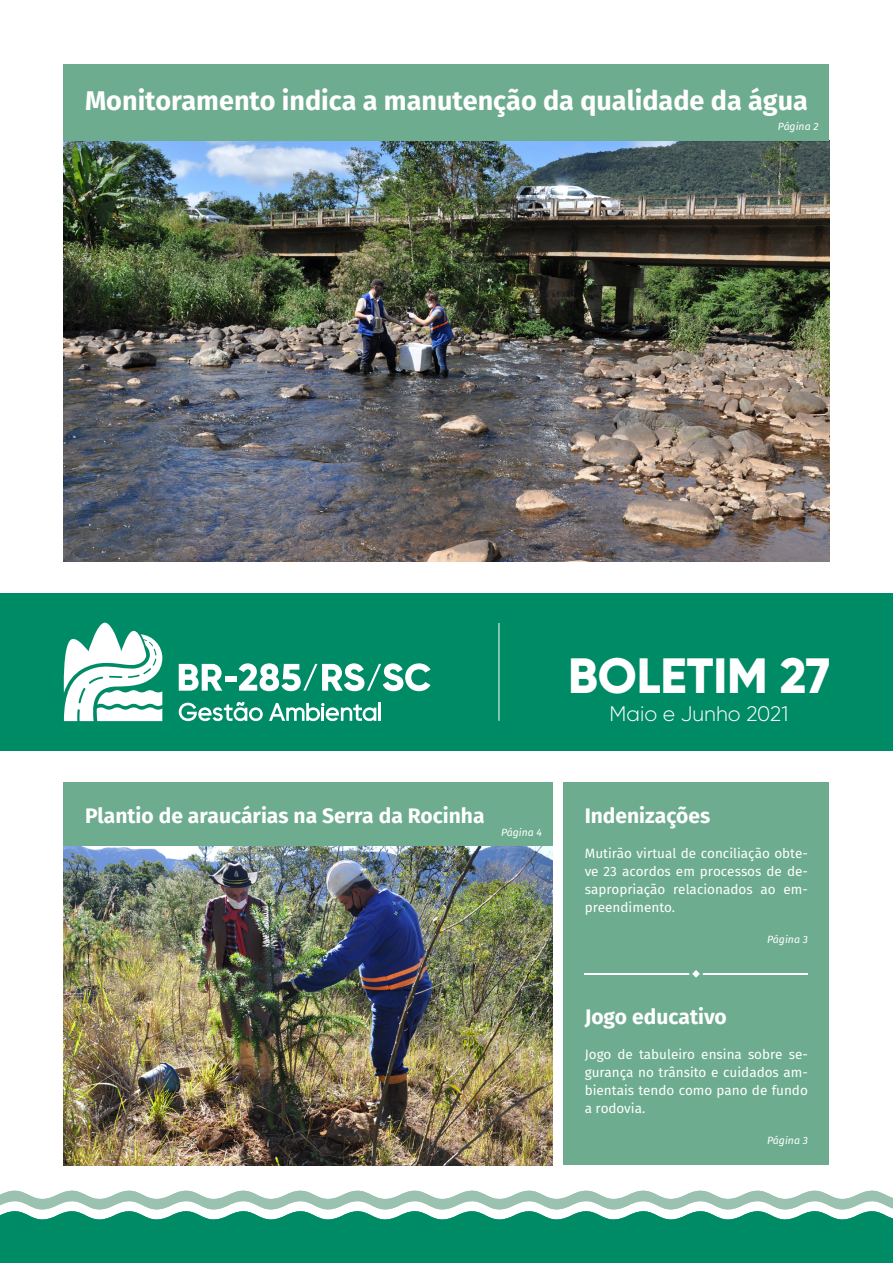
<style>
.page{position:relative;width:893px;height:1263px;background:#fff}
.page>*{position:absolute;margin:0;border:0;box-sizing:border-box;transform-origin:0 0}
.t1{font:800 49.5px "Gilroy";color:#fff}
.t2{font:700 27px "Fira Sans";color:#fff}
.t3{font:700 21px "Fira Sans";color:#fff}
.t4{font:300 21px "Gilroy";color:#fff}
.t5{font:13.5px/18px "Fira Sans";color:#fff;text-align:justify}
.t6{font:italic 10.5px "Fira Sans";color:#fff}
</style>
<div class="page">
<svg style="left:0;top:1190px;width:893px;height:11px"></svg>
<svg style="left:0;top:1201px;width:893px;height:62px;background:#32a184"></svg>
<img style="left:64px;top:140px;width:765px;height:421px">
<div style="left:64px;top:64px;width:765px;height:76px;background:#6dac8f"></div>
<img style="left:64px;top:846px;width:489px;height:319px">
<div style="left:64px;top:782px;width:489px;height:64px;background:#6dac8f"></div>
<div style="left:0;top:593px;width:893px;height:157px;background:#008b67"></div>
<svg style="left:179px;top:664px;width:43px;height:27px"></svg>
<div style="left:225px;top:676px;width:12px;height:6px;background:#fff"></div>
<svg style="left:239px;top:663px;width:192px;height:28px"></svg>
<svg style="left:269px;top:703px;width:107px;height:18px"></svg>
<hr style="left:378px;top:702px;width:3px;height:19px;background:#fff">
<svg style="left:179px;top:702px;width:84px;height:19px"></svg>
<svg style="left:63px;top:623px;width:99px;height:98px"></svg>
<hr style="left:499px;top:623px;width:1px;height:98px;background:#fff">
<div style="left:563px;top:782px;width:266px;height:383px;background:#6dac8f"></div>
<hr style="left:584px;top:973px;width:224px;height:2px;background:#fff">
<svg style="left:689px;top:970px;width:14px;height:8px"></svg>
<h2 class="t2" style="left:85px;top:78px;width:724px">Monitoramento indica a manutenção da qualidade da água</h2>
<p class="t6" style="left:778px;top:118px;width:42px">Página 2</p>
<h1 class="t1" style="left:568px;top:645px;width:263px">BOLETIM 27</h1>
<h3 class="t4" style="left:610px;top:701px;width:180px">Maio e Junho 2021</h3>
<h3 class="t3" style="left:85px;top:798px;width:401px">Plantio de araucárias na Serra da Rocinha</h3>
<p class="t6" style="left:501px;top:824px;width:43px">Página 4</p>
<h3 class="t3" style="left:585px;top:798px;width:127px">Indenizações</h3>
<p class="t5" style="left:585px;top:844px;width:225px">Mutirão virtual de conciliação obte&shy;ve 23 acordos em processos de de&shy;sapropriação relacionados ao em&shy;preendimento.</p>
<p class="t6" style="left:767px;top:931px;width:42px">Página 3</p>
<h3 class="t3" style="left:585px;top:999px;width:144px">Jogo educativo</h3>
<p class="t5" style="left:585px;top:1045px;width:225px">Jogo de tabuleiro ensina sobre se&shy;gurança no trânsito e cuidados am&shy;bientais tendo como pano de fundo a rodovia.</p>
<p class="t6" style="left:767px;top:1132px;width:42px">Página 3</p>
</div>
